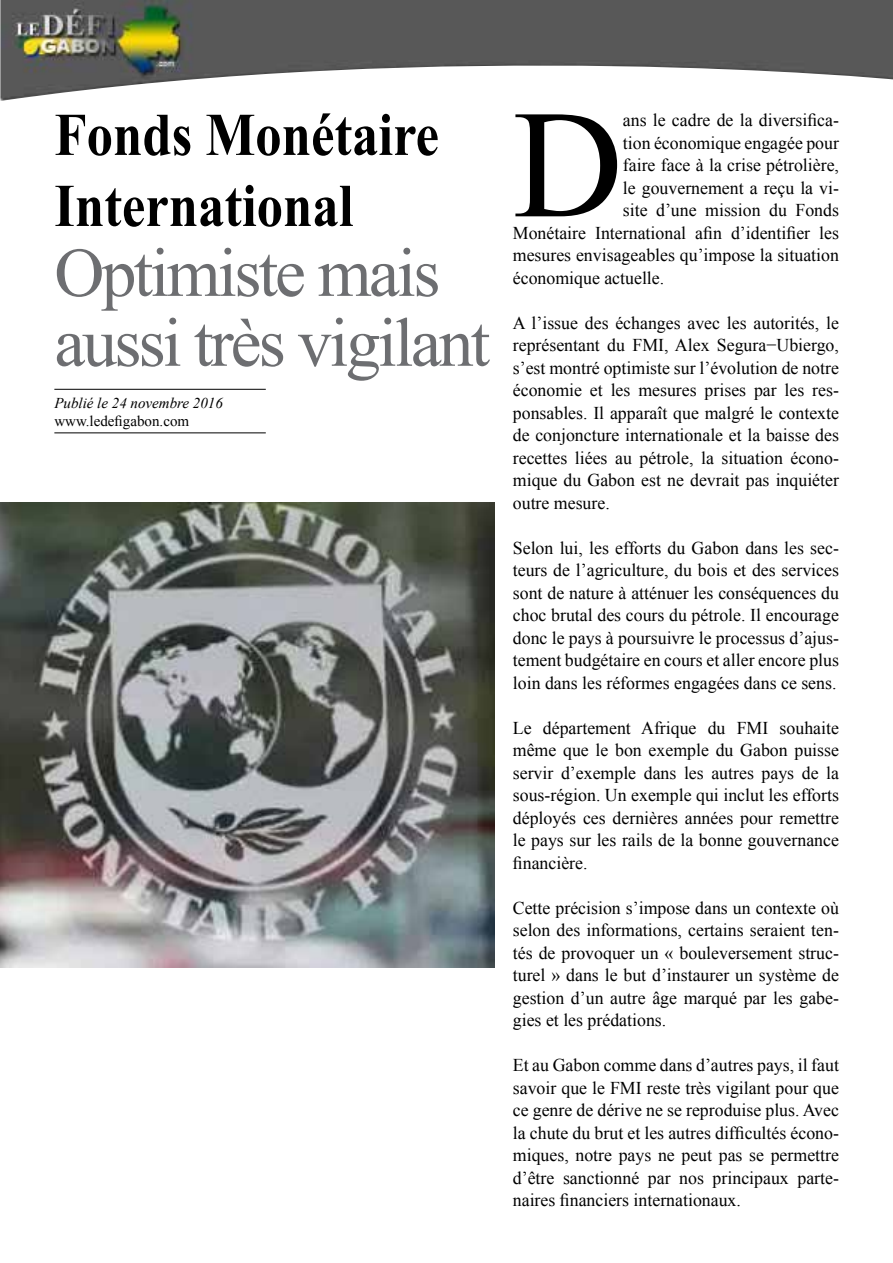
<style>
.page{position:relative;width:893px;height:1263px;background:#fff}
.page>*{position:absolute;margin:0;border:0;box-sizing:border-box;transform-origin:0 0}
.t1{font:153.9px "Times New Roman";color:#000}
.t2{font:69.3px/69.9px "Times New Roman";letter-spacing:-.04em;color:#6d6e71}
.t3{font:700 60.6px/71.1px "Times New Roman";color:#000;scale:.87 1}
.t4{font:18px/22.5px "Times New Roman";color:#000;text-align:justify}
.t5{font:italic 15px "Times New Roman";color:#000}
.t6{font:15px "Times New Roman";color:#000}
</style>
<div class="page">
<img style="left:0;top:0;width:893px;height:101px">
<hr style="left:54px;top:433px;width:212px;height:1px;background:#000">
<hr style="left:54px;top:389px;width:212px;height:1px;background:#000">
<img style="left:0;top:502px;width:495px;height:466px">
<h3 class="t3" style="left:54px;top:97px;width:443px">Fonds Monétaire<br>International</h3>
<h2 class="t2" style="left:54px;top:235px;width:437px">Optimiste mais aussi très vigilant</h2>
<p class="t5" style="left:54px;top:392px;width:170px">Publié le 24 novembre 2016</p>
<p class="t6" style="left:54px;top:410px;width:136px">www.ledefigabon.com</p>
<h1 class="t1" style="left:513px;top:56px;width:112px">D</h1>
<p class="t4" style="left:623px;top:108px;width:218px">ans le cadre de la diversifica-</p>
<p class="t4" style="left:623px;top:131px;width:218px">tion économique engagée pour</p>
<p class="t4" style="left:623px;top:153px;width:218px">faire face à la crise pétrolière,</p>
<p class="t4" style="left:623px;top:176px;width:218px">le gouvernement a reçu la vi-</p>
<p class="t4" style="left:623px;top:198px;width:218px">site d’une mission du Fonds</p>
<p class="t4" style="left:513px;top:221px;width:328px">Monétaire International afin d’identifier les</p>
<p class="t4" style="left:513px;top:243px;width:328px">mesures envisageables qu’impose la situation</p>
<p class="t4" style="left:513px;top:266px;width:153px">économique actuelle.</p>
<p class="t4" style="left:513px;top:311px;width:328px">A l’issue des échanges avec les autorités, le représentant du FMI, Alex Segura−Ubiergo, s’est montré optimiste sur l’évolution de notre économie et les mesures prises par les res&shy;ponsables. Il apparaît que malgré le contexte de conjoncture internationale et la baisse des recettes liées au pétrole, la situation écono&shy;mique du Gabon est ne devrait pas inquiéter outre mesure.</p>
<p class="t4" style="left:513px;top:536px;width:328px">Selon lui, les efforts du Gabon dans les sec&shy;teurs de l’agriculture, du bois et des services sont de nature à atténuer les conséquences du choc brutal des cours du pétrole. Il encourage donc le pays à poursuivre le processus d’ajus&shy;tement budgétaire en cours et aller encore plus loin dans les réformes engagées dans ce sens.</p>
<p class="t4" style="left:513px;top:716px;width:328px">Le département Afrique du FMI souhaite même que le bon exemple du Gabon puisse servir d’exemple dans les autres pays de la sous-région. Un exemple qui inclut les efforts déployés ces dernières années pour remettre le pays sur les rails de la bonne gouvernance financière.</p>
<p class="t4" style="left:513px;top:896px;width:328px">Cette précision s’impose dans un contexte où selon des informations, certains seraient ten&shy;tés de provoquer un « bouleversement struc&shy;turel » dans le but d’instaurer un système de gestion d’un autre âge marqué par les gabe&shy;gies et les prédations.</p>
<p class="t4" style="left:513px;top:1053px;width:328px">Et au Gabon comme dans d’autres pays, il faut savoir que le FMI reste très vigilant pour que ce genre de dérive ne se reproduise plus. Avec la chute du brut et les autres difficultés écono&shy;miques, notre pays ne peut pas se permettre d’être sanctionné par nos principaux parte&shy;naires financiers internationaux.</p>
</div>
